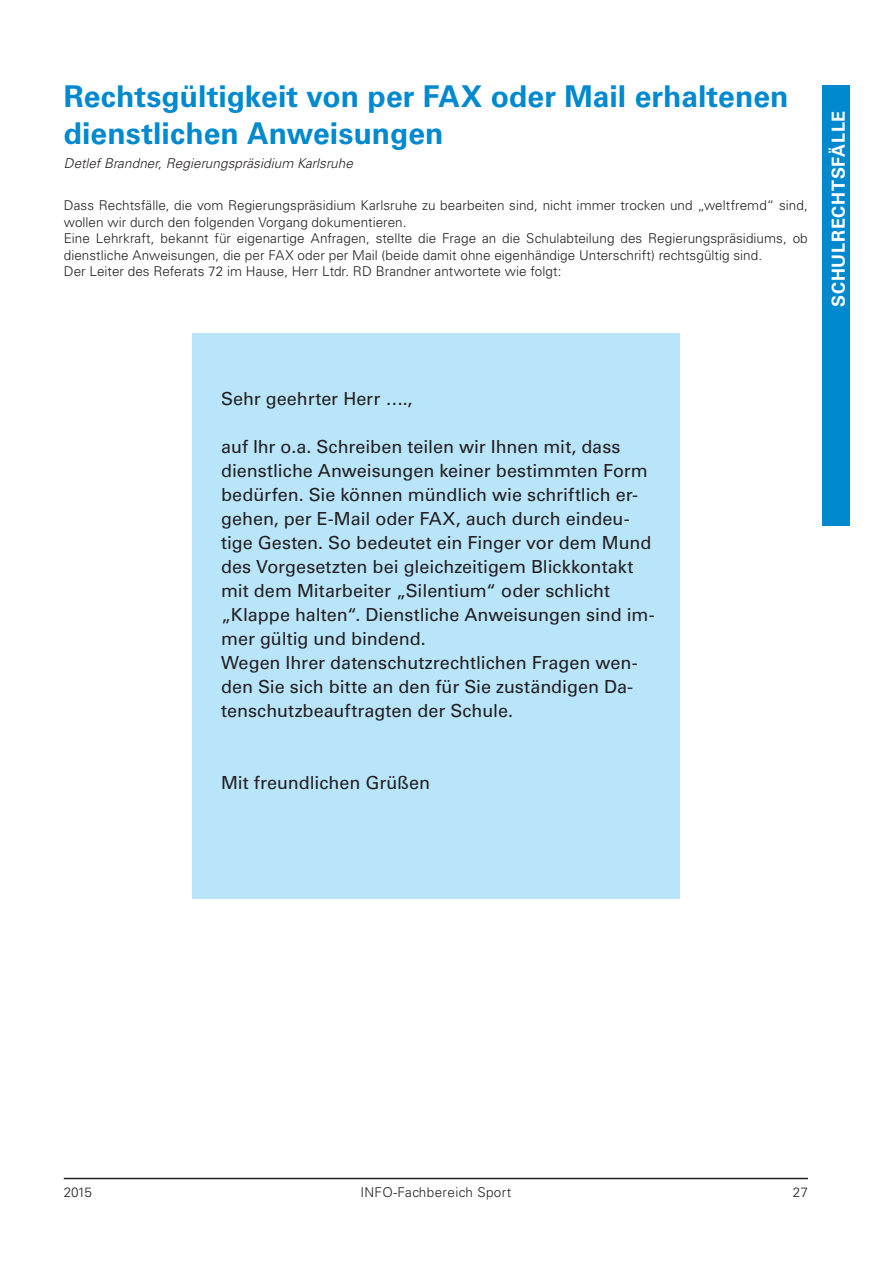
<style>
.page{position:relative;width:893px;height:1263px;background:#fff}
.page>*{position:absolute;margin:0;border:0;box-sizing:border-box;transform-origin:0 0}
.t1{font:700 30px/37.5px "Univers LT Std";color:#0089cf}
.t2{font:18px/24px "Univers LT Std";color:#231f20}
.t3{font:700 18px "Univers LT Std";letter-spacing:.04em;color:#fff}
.t4{font:300 13.5px/16.5px "Univers LT Std";letter-spacing:.005em;color:#231f20}
.t5{font:italic 300 13.5px "Univers LT Std";letter-spacing:.005em;color:#231f20}
.t6{font:300 13.5px "Univers LT Std";letter-spacing:.03em;color:#231f20}
</style>
<div class="page">
<hr style="left:64px;top:1178px;width:744px;height:1px;background:#231f20">
<div style="left:823px;top:85px;width:27px;height:440px;background:#0089cf"></div>
<div style="left:192px;top:333px;width:488px;height:566px;background:#b9e5fa"></div>
<h1 class="t1" style="left:64px;top:78px;width:726px">Rechtsgültigkeit von per FAX oder Mail erhaltenen dienstlichen Anweisungen</h1>
<p class="t5" style="left:64px;top:155px;width:291px">Detlef Brandner, Regierungspräsidium Karlsruhe</p>
<p class="t4" style="left:64px;top:197px;width:745px">Dass Rechtsfälle, die vom Regierungspräsidium Karlsruhe zu bearbeiten sind, nicht immer trocken und „weltfremd“ sind, wollen wir durch den folgenden Vorgang dokumentieren.<br>Eine Lehrkraft, bekannt für eigenartige Anfragen, stellte die Frage an die Schulabteilung des Regierungspräsidiums, ob dienstliche Anweisungen, die per FAX oder per Mail (beide damit ohne eigenhändige Unterschrift) rechtsgültig sind.<br>Der Leiter des Referats 72 im Hause, Herr Ltdr. RD Brandner antwortete wie folgt:</p>
<p class="t3" style="left:828px;top:307px;width:196px;rotate:-90deg">schulre chtsfälle</p>
<p class="t2" style="left:221px;top:387px;width:193px">Sehr geehrter Herr ….,</p>
<p class="t2" style="left:221px;top:435px;width:435px">auf Ihr o.a. Schreiben teilen wir Ihnen mit, dass dienstliche Anweisungen keiner bestimmten Form bedürfen. Sie können mündlich wie schriftlich er&shy;gehen, per E-Mail oder FAX, auch durch eindeu&shy;tige Gesten. So bedeutet ein Finger vor dem Mund des Vorgesetzten bei gleichzeitigem Blickkontakt mit dem Mitarbeiter „Silentium“ oder schlicht „Klappe halten“. Dienstliche Anweisungen sind im&shy;mer gültig und bindend.<br>Wegen Ihrer datenschutzrechtlichen Fragen wen&shy;den Sie sich bitte an den für Sie zuständigen Da&shy;tenschutzbeauftragten der Schule.</p>
<p class="t2" style="left:221px;top:771px;width:211px">Mit freundlichen Grüßen</p>
<p class="t4" style="left:64px;top:1183px;width:30px">2015</p>
<p class="t6" style="left:360px;top:1183px;width:152px">INFO-Fachbereich Sport</p>
<p class="t4" style="left:793px;top:1183px;width:17px">27</p>
</div>
